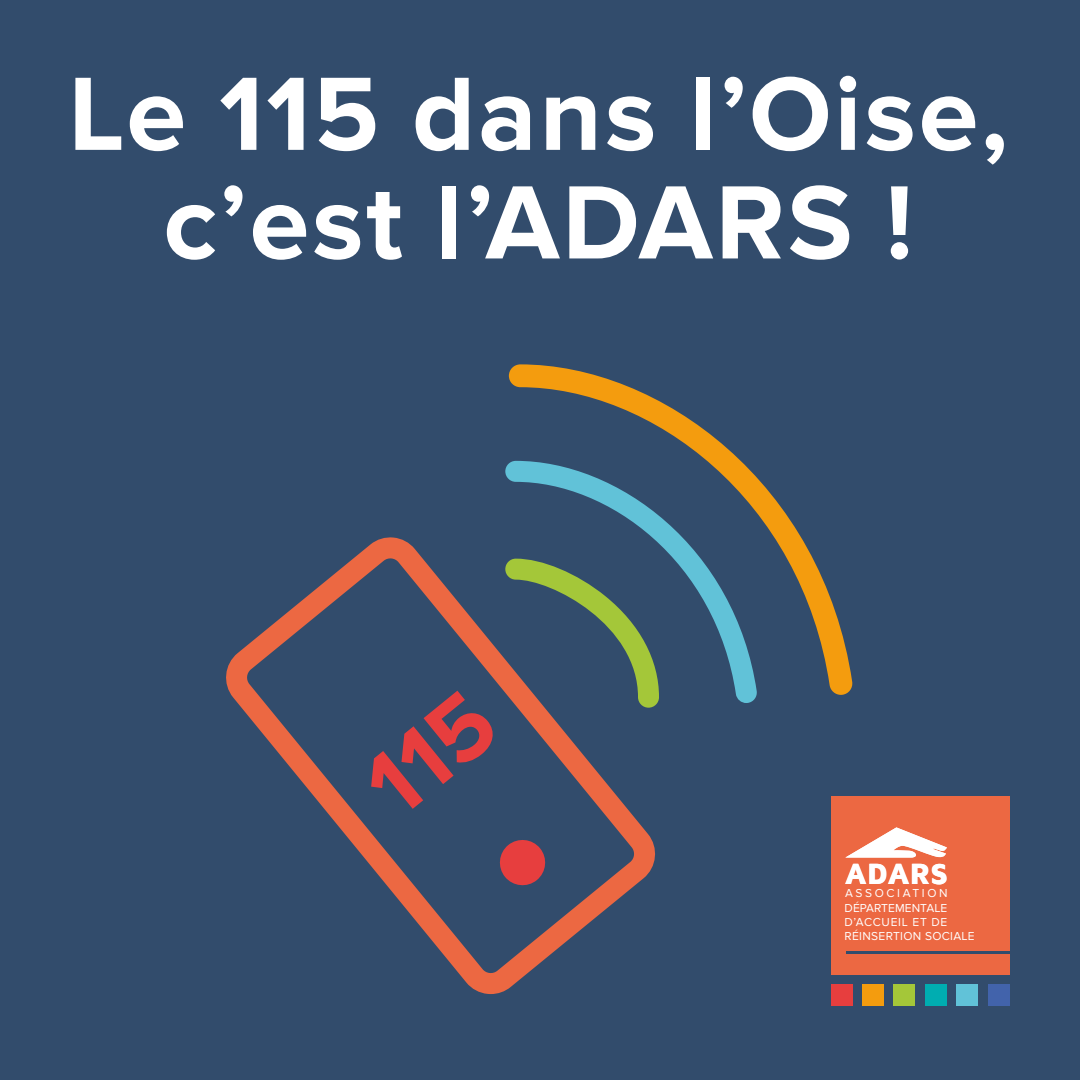
<style>
.page{position:relative;width:1080px;height:1080px;background:#324c6c}
.page>*{position:absolute;margin:0;border:0;box-sizing:border-box;transform-origin:0 0}
.t1{font:700 108.05px/108.6px "Proxima Nova";letter-spacing:.025em;color:#fff;text-align:center}
.t2{font:900 30.05px "Maven Pro";color:#fff}
.t3{font:12px/14.2px "Proxima Nova";letter-spacing:.025em;color:#fff}
</style>
<div class="page">
<svg style="left:226px;top:537px;width:429px;height:457px"></svg>
<svg style="left:497px;top:837px;width:51px;height:51px"></svg>
<svg style="left:505px;top:705px;width:151px;height:3px"></svg>
<svg style="left:499px;top:364px;width:354px;height:341px"></svg>
<div style="left:831px;top:796px;width:178px;height:178px;background:#ec6842"></div>
<hr style="left:846px;top:951px;width:164px;height:3px;background:#324c6c">
<svg style="left:845px;top:827px;width:102px;height:31px"></svg>
<div style="left:831px;top:985px;width:21px;height:21px;background:#e73e3e"></div>
<div style="left:862px;top:985px;width:22px;height:21px;background:#f49c0e"></div>
<div style="left:894px;top:985px;width:21px;height:21px;background:#a4c739"></div>
<div style="left:957px;top:985px;width:21px;height:21px;background:#61c2d8"></div>
<div style="left:988px;top:985px;width:22px;height:21px;background:#4263ab"></div>
<div style="left:925px;top:985px;width:22px;height:21px;background:#00adb1"></div>
<h1 class="t1" style="left:68px;top:62px;width:942px">Le 115 dans l’Oise, c’est l’ADARS !</h1>
<h2 class="t2" style="left:845px;top:858px;width:105px">ADARS</h2>
<p class="t3" style="left:845px;top:887px;width:132px">ASSOCIATION<br>DÉPARTEMENTALE<br>D’ACCUEIL ET DE<br>RÉINSERTION SOCIALE</p>
</div>
